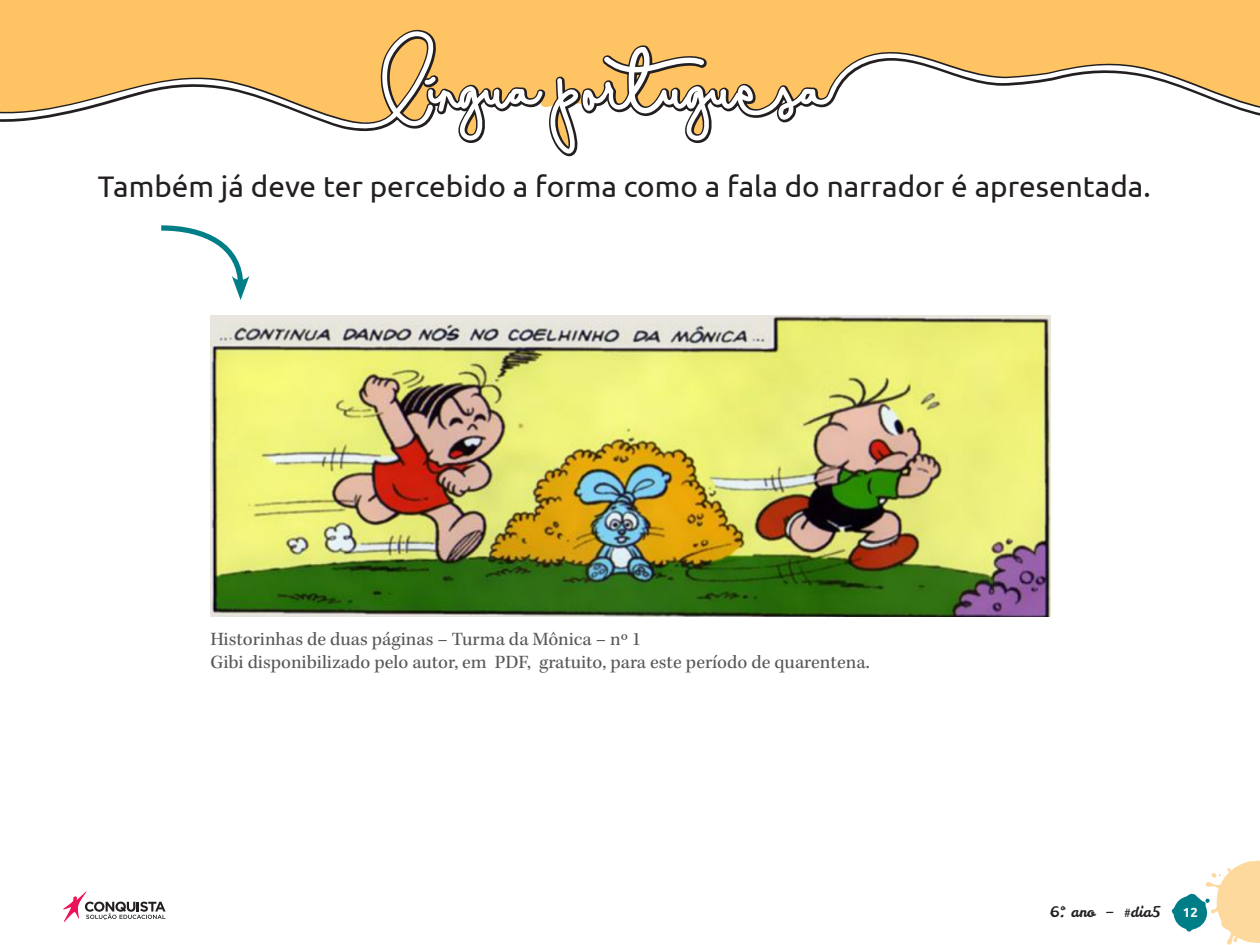
<style>
.page{position:relative;width:1260px;height:945px;background:#fff}
.page>*{position:absolute;margin:0;border:0;box-sizing:border-box;transform-origin:0 0}
.t1{font:29.75px "Ubuntu";color:#231f20}
.t2{font:19.25px/23.1px "Kepler Std";color:#57585a}
.t3{font:14.35px "Leckerli One";color:#231f20}
.t4{font:700 13.12px "Ubuntu";color:#fff}
</style>
<div class="page">
<svg style="left:1172px;top:861px;width:88px;height:84px"></svg>
<svg style="left:63px;top:891px;width:103px;height:31px"></svg>
<svg style="left:0;top:0;width:1260px;height:157px;background:#fdc970"></svg>
<svg style="left:0;top:31px;width:1260px;height:123px"></svg>
<img style="left:210px;top:315px;width:841px;height:302px">
<svg style="left:161px;top:225px;width:88px;height:75px"></svg>
<h1 class="t1" style="left:98px;top:168px;width:1054px">Também já deve ter percebido a forma como a fala do narrador é apresentada.</h1>
<p class="t2" style="left:210px;top:628px;width:661px">Historinhas de duas páginas – Turma da Mônica – nº 1<br>Gibi disponibilizado pelo autor, em PDF, gratuito, para este período de quarentena.</p>
<p class="t3" style="left:1049px;top:903px;width:113px">6º. ano – #dia5</p>
<p class="t4" style="left:1183px;top:905px;width:16px">12</p>
</div>
